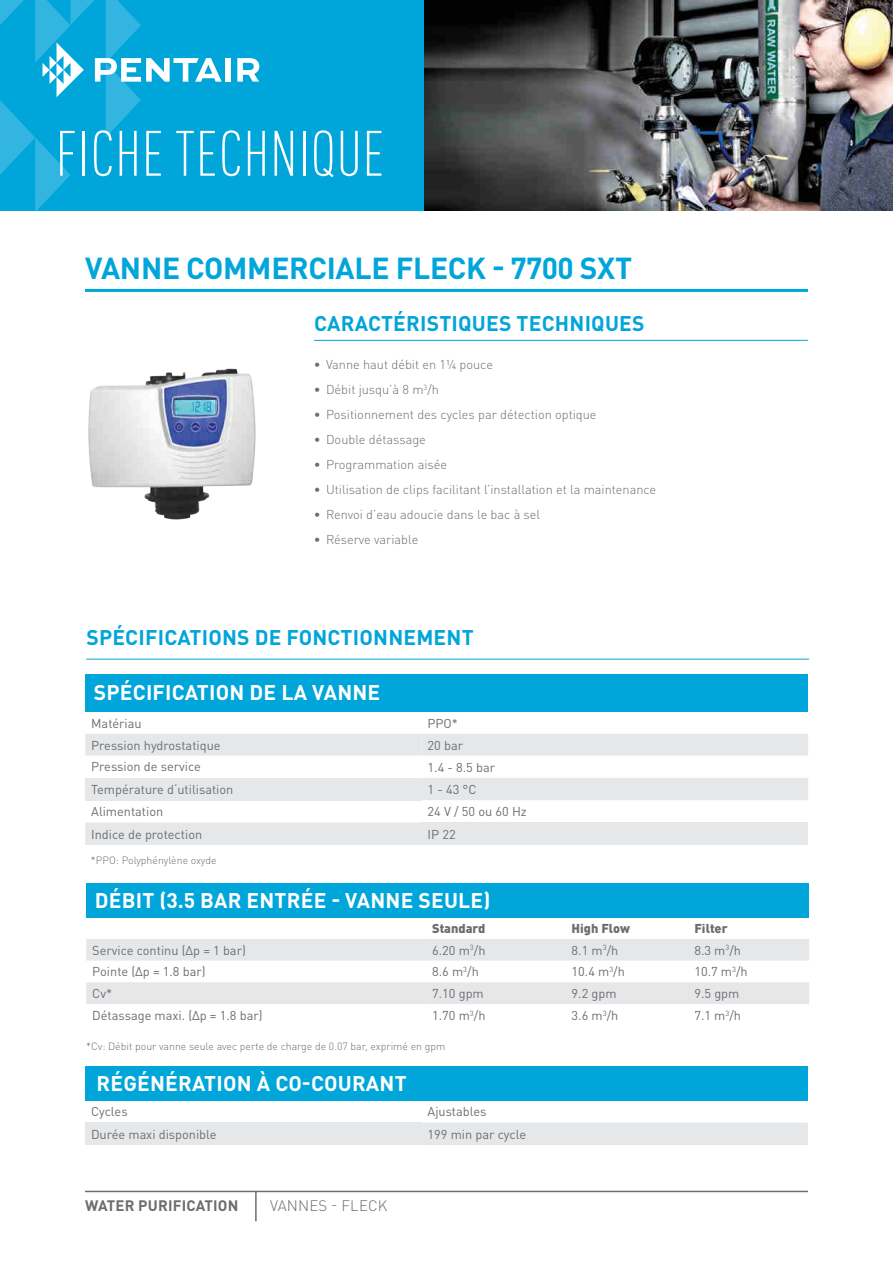
<style>
.page{position:relative;width:893px;height:1263px;background:#fff}
.page>*{position:absolute;margin:0;border:0;box-sizing:border-box;transform-origin:0 0}
.t1{font:300 condensed 63px "DIN Pro";letter-spacing:.01em;color:#fff}
.t2{font:700 30px "DIN Pro";letter-spacing:-.01em;color:#00a5da}
.t3{font:700 21px "DIN Pro";letter-spacing:.01em;color:#fff}
.t4{font:700 21px "DIN Pro";letter-spacing:.01em;color:#00a5da}
.t5{font:700 15px "DIN Pro";letter-spacing:.01em;color:#6c6d70}
.t6{font:300 15px "DIN Pro";letter-spacing:.01em;color:#6c6d70}
.t7{font:12.75px "DIN Pro";color:#6c6d70}
.t8{font:300 12.75px "DIN Pro";color:#6c6d70}
.t9{font:900 12.75px "DIN Pro";color:#6c6d70}
.t10{font:300 10.5px "DIN Pro";color:#6c6d70}
.s1{font-weight:700}
</style>
<div class="page">
<div style="left:0;top:0;width:428px;height:210px;background:#00a5da"></div>
<svg style="left:0;top:0;width:222px;height:211px"></svg>
<div style="left:225px;top:58px;width:6px;height:24px;background:#fff"></div>
<svg style="left:237px;top:58px;width:22px;height:24px"></svg>
<hr style="left:85px;top:1191px;width:723px;height:1px;background:#6c6d70">
<img style="left:424px;top:0;width:469px;height:210px">
<hr style="left:255px;top:1191px;width:2px;height:30px;background:#6c6d70">
<hr style="left:85px;top:289px;width:723px;height:3px;background:#00a5da">
<hr style="left:314px;top:340px;width:494px;height:1px;background:#00a5da">
<img style="left:88px;top:368px;width:168px;height:152px">
<hr style="left:86px;top:659px;width:723px;height:1px;background:#00a5da">
<div style="left:85px;top:674px;width:723px;height:38px;background:#00a5da"></div>
<div style="left:86px;top:883px;width:723px;height:34px;background:#00a5da"></div>
<svg style="left:85px;top:734px;width:723px;height:111px"></svg>
<div style="left:85px;top:778px;width:337px;height:22px;background:#e6e7e9"></div>
<div style="left:422px;top:822px;width:386px;height:23px;background:#e6e7e9"></div>
<svg style="left:86px;top:939px;width:723px;height:65px"></svg>
<div style="left:85px;top:1066px;width:723px;height:34px;background:#00a5da"></div>
<div style="left:85px;top:1123px;width:337px;height:22px;background:#e6e7e9"></div>
<div style="left:422px;top:1123px;width:386px;height:22px;background:#e6e7e9"></div>
<h1 class="t1" style="left:56px;top:109px;width:330px">FICHE TECHNIQUE</h1>
<h2 class="t2" style="left:85px;top:243px;width:548px">VANNE COMMERCIALE FLECK - 7700 SXT</h2>
<h3 class="t4" style="left:314px;top:306px;width:332px">CARACTÉRISTIQUES TECHNIQUES</h3>
<p class="t8" style="left:314px;top:355px;width:181px"><span class="s1">•</span> Vanne haut débit en 11/4 pouce</p>
<p class="t8" style="left:314px;top:380px;width:126px"><span class="s1">•</span> Débit jusqu’à 8 m<sup>3</sup>/h</p>
<p class="t8" style="left:314px;top:405px;width:284px"><span class="s1">•</span> Positionnement des cycles par détection optique</p>
<p class="t8" style="left:314px;top:430px;width:113px"><span class="s1">•</span> Double détassage</p>
<p class="t8" style="left:314px;top:455px;width:135px"><span class="s1">•</span> Programmation aisée</p>
<p class="t8" style="left:314px;top:480px;width:344px"><span class="s1">•</span> Utilisation de clips facilitant l’installation et la maintenance</p>
<p class="t8" style="left:314px;top:505px;width:228px"><span class="s1">•</span> Renvoi d’eau adoucie dans le bac à sel</p>
<p class="t8" style="left:314px;top:530px;width:106px"><span class="s1">•</span> Réserve variable</p>
<h3 class="t4" style="left:86px;top:620px;width:389px">SPÉCIFICATIONS DE FONCTIONNEMENT</h3>
<h3 class="t3" style="left:94px;top:675px;width:288px">SPÉCIFICATION DE LA VANNE</h3>
<p class="t7" style="left:91px;top:713px;width:52px">Matériau</p>
<p class="t7" style="left:428px;top:713px;width:32px">PPO*</p>
<p class="t7" style="left:91px;top:735px;width:131px">Pression hydrostatique</p>
<p class="t7" style="left:428px;top:735px;width:37px">20 bar</p>
<p class="t7" style="left:91px;top:757px;width:111px">Pression de service</p>
<p class="t7" style="left:428px;top:757px;width:69px">1.4 - 8.5 bar</p>
<p class="t7" style="left:91px;top:779px;width:144px">Température d‘utilisation</p>
<p class="t7" style="left:428px;top:779px;width:50px">1 - 43 °C</p>
<p class="t7" style="left:91px;top:801px;width:74px">Alimentation</p>
<p class="t7" style="left:428px;top:801px;width:101px">24 V / 50 ou 60 Hz</p>
<p class="t7" style="left:91px;top:824px;width:113px">Indice de protection</p>
<p class="t7" style="left:428px;top:824px;width:30px">IP 22</p>
<p class="t10" style="left:91px;top:852px;width:127px">*PPO: Polyphénylène oxyde</p>
<h3 class="t3" style="left:95px;top:883px;width:397px">DÉBIT (3.5 BAR ENTRÉE - VANNE SEULE)</h3>
<p class="t9" style="left:432px;top:917px;width:55px">Standard</p>
<p class="t9" style="left:572px;top:917px;width:60px">High Flow</p>
<p class="t9" style="left:694px;top:917px;width:35px">Filter</p>
<p class="t7" style="left:92px;top:940px;width:155px">Service continu (Δp = 1 bar)</p>
<p class="t7" style="left:432px;top:940px;width:55px">6.20 m<sup>3</sup>/h</p>
<p class="t7" style="left:572px;top:940px;width:48px">8.1 m<sup>3</sup>/h</p>
<p class="t7" style="left:694px;top:940px;width:48px">8.3 m<sup>3</sup>/h</p>
<p class="t7" style="left:92px;top:962px;width:115px">Pointe (Δp = 1.8 bar)</p>
<p class="t7" style="left:432px;top:962px;width:48px">8.6 m<sup>3</sup>/h</p>
<p class="t7" style="left:572px;top:962px;width:55px">10.4 m<sup>3</sup>/h</p>
<p class="t7" style="left:694px;top:962px;width:55px">10.7 m<sup>3</sup>/h</p>
<p class="t7" style="left:92px;top:983px;width:21px">Cv*</p>
<p class="t7" style="left:432px;top:983px;width:53px">7.10 gpm</p>
<p class="t7" style="left:572px;top:983px;width:47px">9.2 gpm</p>
<p class="t7" style="left:694px;top:983px;width:47px">9.5 gpm</p>
<p class="t7" style="left:92px;top:1005px;width:172px">Détassage maxi. (Δp = 1.8 bar)</p>
<p class="t7" style="left:432px;top:1005px;width:55px">1.70 m<sup>3</sup>/h</p>
<p class="t7" style="left:572px;top:1005px;width:48px">3.6 m<sup>3</sup>/h</p>
<p class="t7" style="left:694px;top:1005px;width:48px">7.1 m<sup>3</sup>/h</p>
<p class="t10" style="left:86px;top:1038px;width:360px">*Cv: Débit pour vanne seule avec perte de charge de 0.07 bar, exprimé en gpm</p>
<h3 class="t3" style="left:97px;top:1066px;width:312px">RÉGÉNÉRATION À CO-COURANT</h3>
<p class="t7" style="left:91px;top:1102px;width:38px">Cycles</p>
<p class="t7" style="left:428px;top:1102px;width:60px">Ajustables</p>
<p class="t7" style="left:91px;top:1124px;width:127px">Durée maxi disponible</p>
<p class="t7" style="left:428px;top:1124px;width:100px">199 min par cycle</p>
<p class="t5" style="left:85px;top:1193px;width:155px">WATER PURIFICATION</p>
<p class="t6" style="left:270px;top:1194px;width:119px">VANNES - FLECK</p>
</div>
